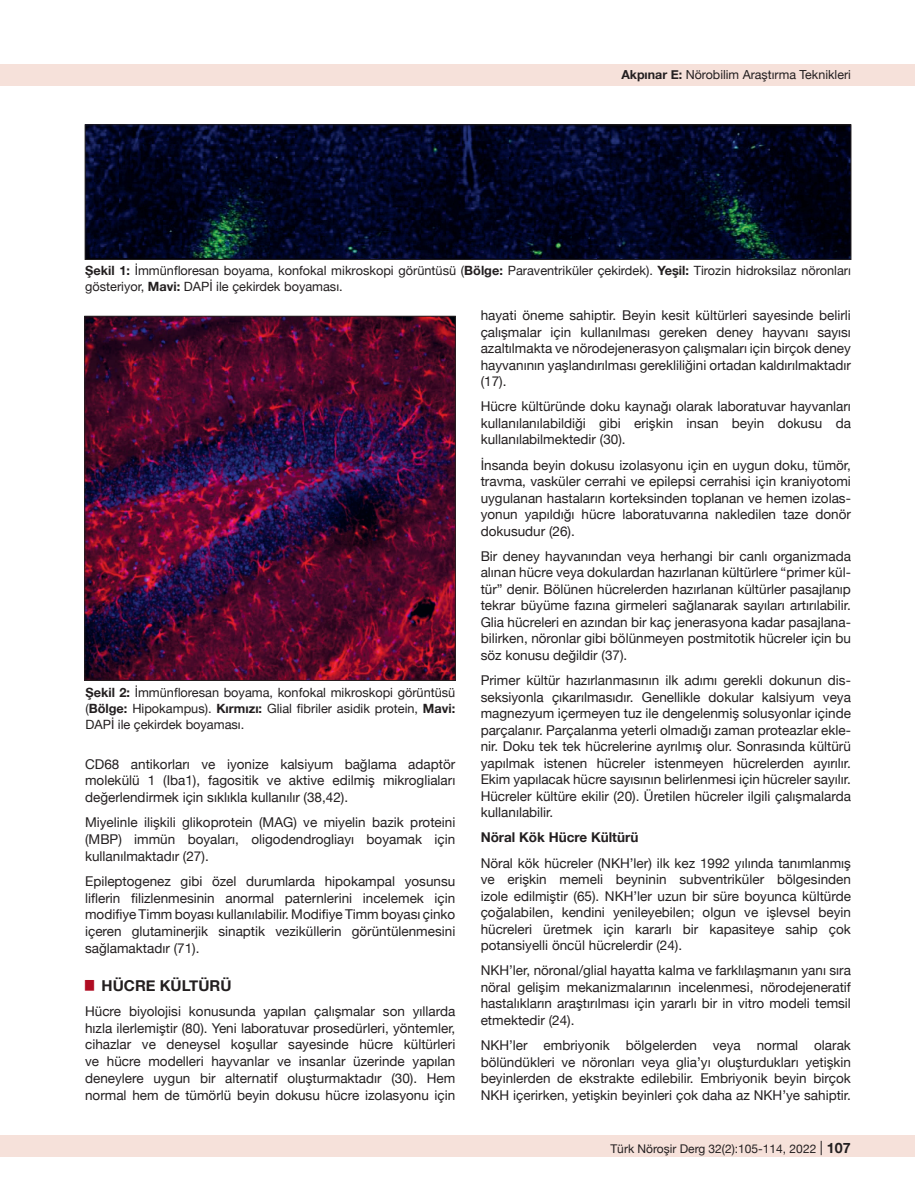
<style>
.page{position:relative;width:915px;height:1191px;background:#fff}
.page>*{position:absolute;margin:0;border:0;box-sizing:border-box;transform-origin:0 0}
.t1{font:700 15px "Helvetica Neue";color:#231f20}
.t2{font:13.5px/16.5px "Helvetica Neue";color:#231f20;text-align:justify}
.t3{font:700 13.5px "Helvetica Neue";color:#231f20}
.t4{font:12.75px/15.8px "Helvetica Neue";color:#231f20}
.t5{font:12.45px "Helvetica Neue";color:#231f20}
.t6{font:12px "Helvetica Neue";color:#231f20}
.s1{font-weight:700}
.s2{font-size:14.25px}
.s3{font-weight:700;font-size:14.25px}
</style>
<div class="page">
<div style="left:0;top:1135px;width:914px;height:22px;background:#f6e1da"></div>
<div style="left:0;top:64px;width:914px;height:21px;background:#f6e1da"></div>
<img style="left:87px;top:126px;width:762px;height:132px">
<div style="left:85px;top:124px;width:766px;height:136px;border:1px solid #231f20"></div>
<img style="left:86px;top:318px;width:367px;height:361px">
<div style="left:84px;top:316px;width:371px;height:365px;border:1px solid #231f20"></div>
<p class="t5" style="left:621px;top:66px;width:231px"><span class="s1">Akpınar E:</span> Nörobilim Araştırma Teknikleri</p>
<p class="t4" style="left:85px;top:263px;width:767px"><span class="s1">Şekil 1:</span> İmmünfloresan boyama, konfokal mikroskopi görüntüsü (<span class="s1">Bölge:</span> Paraventriküler çekirdek). <span class="s1">Yeşil:</span> Tirozin hidroksilaz nöronları gösteriyor, <span class="s1">Mavi:</span> DAPİ ile çekirdek boyaması.</p>
<p class="t4" style="left:85px;top:686px;width:371px;text-align:justify"><span class="s1">Şekil 2:</span> İmmünfloresan boyama, konfokal mikroskopi görüntüsü (<span class="s1">Bölge:</span> Hipokampus). <span class="s1">Kırmızı:</span> Glial fibriler asidik protein, <span class="s1">Mavi:<br></span>DAPİ ile çekirdek boyaması.</p>
<p class="t2" style="left:85px;top:756px;width:371px">CD68 antikorları ve iyonize kalsiyum bağlama adaptör molekülü 1 (Iba1), fagositik ve aktive edilmiş mikrogliaları değerlendirmek için sıklıkla kullanılır (38,42).</p>
<p class="t2" style="left:85px;top:815px;width:371px">Miyelinle ilişkili glikoprotein (MAG) ve miyelin bazik proteini (MBP) immün boyaları, oligodendrogliayı boyamak için kullanılmaktadır (27).</p>
<p class="t2" style="left:85px;top:873px;width:371px">Epileptogenez gibi özel durumlarda hipokampal yosunsu liflerin filizlenmesinin anormal paternlerini incelemek için modifiye Timm boyası kullanılabilir. Modifiye Timm boyası çinko içeren glutaminerjik sinaptik veziküllerin görüntülenmesini sağlamaktadır (71).</p>
<p class="t1" style="left:85px;top:973px;width:148px"><sup>█</sup> HÜCRE KÜLTÜRÜ</p>
<p class="t2" style="left:85px;top:1003px;width:371px">Hücre biyolojisi konusunda yapılan çalışmalar son yıllarda hızla ilerlemiştir (80). Yeni laboratuvar prosedürleri, yöntemler, cihazlar ve deneysel koşullar sayesinde hücre kültürleri ve hücre modelleri hayvanlar ve insanlar üzerinde yapılan deneylere uygun bir alternatif oluşturmaktadır (30). Hem normal hem de tümörlü beyin dokusu hücre izolasyonu için</p>
<p class="t2" style="left:480px;top:308px;width:371px">hayati öneme sahiptir. Beyin kesit kültürleri sayesinde belirli çalışmalar için kullanılması gereken deney hayvanı sayısı azaltılmakta ve nörodejenerasyon çalışmaları için birçok deney hayvanının yaşlandırılması gerekliliğini ortadan kaldırılmaktadır (17).</p>
<p class="t2" style="left:480px;top:399px;width:371px">Hücre kültüründe doku kaynağı olarak laboratuvar hayvanları kullanılanılabildiği gibi erişkin insan beyin dokusu da kullanılabilmektedir (30).</p>
<p class="t2" style="left:480px;top:457px;width:371px">İnsanda beyin dokusu izolasyonu için en uygun doku, tümör, travma, vasküler cerrahi ve epilepsi cerrahisi için kraniyotomi uygulanan hastaların korteksinden toplanan ve hemen izolas&shy;yonun yapıldığı hücre laboratuvarına nakledilen taze donör dokusudur (26).</p>
<p class="t2" style="left:480px;top:548px;width:371px">Bir deney hayvanından veya herhangi bir canlı organizmada alınan hücre veya dokulardan hazırlanan kültürlere “primer kül&shy;tür” denir. Bölünen hücrelerden hazırlanan kültürler pasajlanıp tekrar büyüme fazına girmeleri sağlanarak sayıları artırılabilir.<br>Glia hücreleri en azından bir kaç jenerasyona kadar pasajlana&shy;bilirken, nöronlar gibi bölünmeyen postmitotik hücreler için bu söz konusu değildir (37).</p>
<p class="t2" style="left:480px;top:673px;width:371px">Primer kültür hazırlanmasının ilk adımı gerekli dokunun dis&shy;seksiyonla çıkarılmasıdır. Genellikle dokular kalsiyum veya magnezyum içermeyen tuz ile dengelenmiş solusyonlar içinde parçalanır. Parçalanma yeterli olmadığı zaman proteazlar ekle&shy;nir. Doku tek tek hücrelerine ayrılmış olur. Sonrasında kültürü yapılmak istenen hücreler istenmeyen hücrelerden ayırılır.<br>Ekim yapılacak hücre sayısının belirlenmesi için hücreler sayılır.<br>Hücreler kültüre ekilir (20). Üretilen hücreler ilgili çalışmalarda kullanılabilir.</p>
<p class="t3" style="left:480px;top:827px;width:159px">Nöral Kök Hücre Kültürü</p>
<p class="t2" style="left:480px;top:855px;width:371px">Nöral kök hücreler (NKH’ler) ilk kez 1992 yılında tanımlanmış ve erişkin memeli beyninin subventriküler bölgesinden izole edilmiştir (65). NKH’ler uzun bir süre boyunca kültürde çoğalabilen, kendini yenileyebilen; olgun ve işlevsel beyin hücreleri üretmek için kararlı bir kapasiteye sahip çok potansiyelli öncül hücrelerdir (24).</p>
<p class="t2" style="left:480px;top:963px;width:371px">NKH’ler, nöronal/glial hayatta kalma ve farklılaşmanın yanı sıra nöral gelişim mekanizmalarının incelenmesi, nörodejeneratif hastalıkların araştırılması için yararlı bir in vitro modeli temsil etmektedir (24).</p>
<p class="t2" style="left:480px;top:1037px;width:371px">NKH’ler embriyonik bölgelerden veya normal olarak bölündükleri ve nöronları veya glia’yı oluşturdukları yetişkin beyinlerden de ekstrakte edilebilir. Embriyonik beyin birçok NKH içerirken, yetişkin beyinleri çok daha az NKH’ye sahiptir.</p>
<p class="t6" style="left:610px;top:1140px;width:263px">Türk Nöroşir Derg 32(2):105-114, 2022 <span class="s2">|</span> <span class="s3">107107</span></p>
</div>
